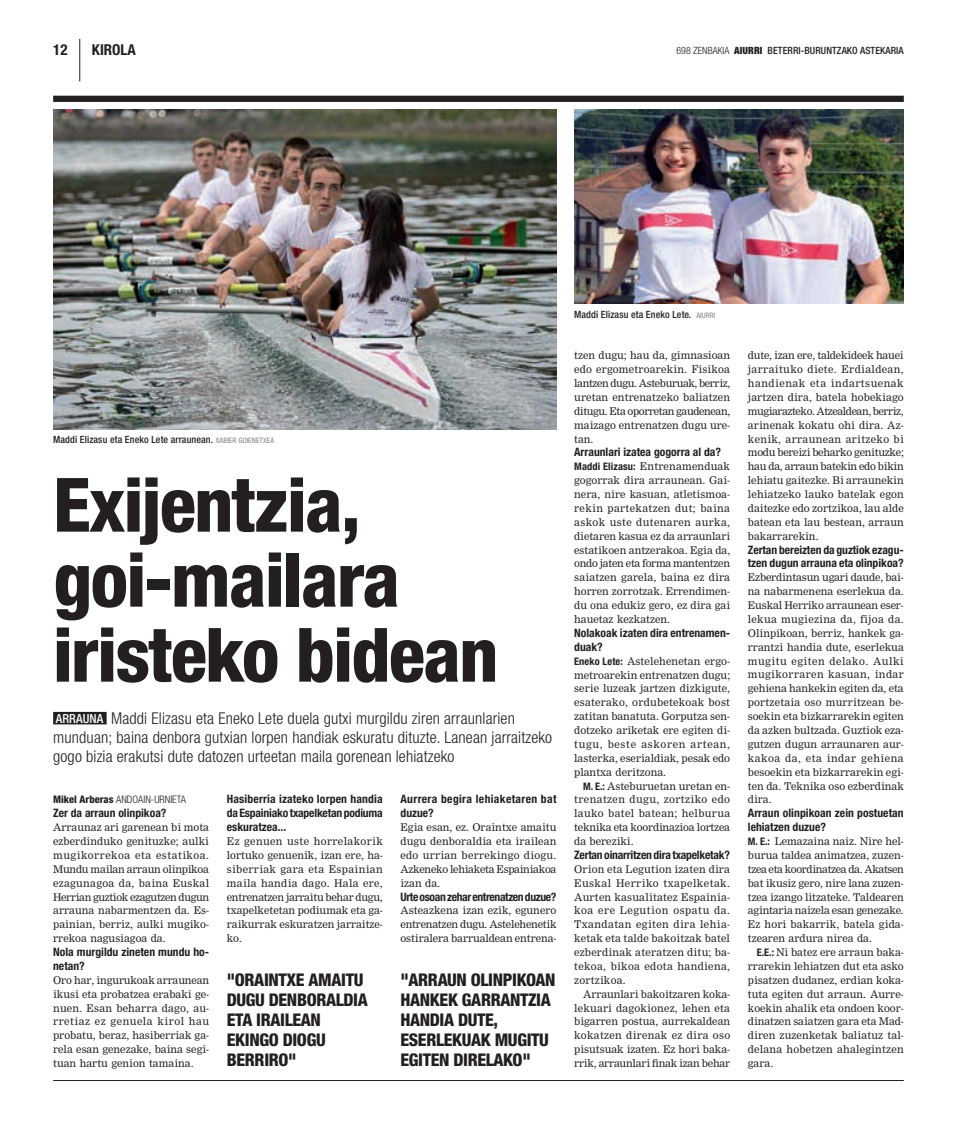
<style>
.page{position:relative;width:957px;height:1134px;background:#fff}
.page>*{position:absolute;margin:0;border:0;box-sizing:border-box;transform-origin:0 0}
.t1{font:800 condensed 75px/75px "Helvetica Neue";letter-spacing:-.02em;color:#231f20}
.t2{font:800 condensed 17.5px/20px "Helvetica Neue";letter-spacing:.055em;color:#231f20}
.t3{font:300 condensed 16.25px/18.8px "Helvetica Neue";letter-spacing:.01em;color:#231f20}
.t4{font:700 condensed 15px "Helvetica Neue";color:#231f20}
.t5{font:500 condensed 12.5px "Helvetica Neue";color:#fff}
.t6{font:700 condensed 11.62px/13.9px "Helvetica Neue";color:#231f20}
.t7{font:700 condensed 11.62px/13.9px "Helvetica Neue";letter-spacing:.03em;color:#231f20}
.t8{font:700 condensed 11.62px "Helvetica Neue";letter-spacing:-.02em;color:#231f20}
.t9{font:700 condensed 11.62px "Helvetica Neue";letter-spacing:-.03em;color:#231f20}
.t10{font:10.38px/13.9px "M Nimrod";color:#231f20;text-align:justify}
.t11{font:800 condensed 10.38px "Helvetica Neue";color:#231f20}
.t12{font:300 condensed 10.38px "Helvetica Neue";color:#231f20}
.t13{font:500 condensed 10px "Helvetica Neue";letter-spacing:.01em;color:#231f20}
.t14{font:condensed 7.5px "Helvetica Neue";color:#808285}
.s1{font-weight:300}
.s2{font-weight:900}
.s3{font-weight:400;font-size:7.5px;color:#808285}
.s4{font-weight:500;font-size:12.5px;color:#fff}
.s5{font-family:"Helvetica Neue";font-weight:700;font-stretch:condensed}
</style>
<div class="page">
<div style="left:53px;top:96px;width:851px;height:6px;background:#231f20"></div>
<img style="left:53px;top:110px;width:503px;height:320px">
<div style="left:53px;top:712px;width:54px;height:12px;background:#231f20"></div>
<img style="left:574px;top:110px;width:330px;height:193px">
<hr style="left:53px;top:1080px;width:851px;height:1px;background:#231f20">
<hr style="left:79px;top:39px;width:1px;height:42px;background:#231f20">
<h3 class="t4" style="left:53px;top:41px;width:16px">12</h3>
<h3 class="t4" style="left:92px;top:41px;width:44px">kirola</h3>
<p class="t13" style="left:676px;top:45px;width:229px"><span class="s1">698 zenbakia</span> <span class="s2">AIURRI</span> BETERRI-BURUNTZAKO ASTEKARIA</p>
<p class="t13" style="left:53px;top:433px;width:200px">Maddi Elizasu eta Eneko Lete arraunean. <span class="s3">XABIER GOIENET</span></p>
<p class="t14" style="left:263px;top:436px;width:12px">XEA</p>
<h1 class="t1" style="left:53px;top:466px;width:447px">EXIJENTZIA,<br>GOI-MAILARA<br>IRISTEKO BIDEAN</h1>
<h3 class="t3" style="left:53px;top:709px;width:500px;text-indent:44px"><span class="s4">A</span> Maddi Elizasu eta Eneko Lete duela gutxi murgildu ziren arraunlarien munduan; baina denbora gutxian lorpen handiak eskuratu dituzte. Lanean jarraitzeko gogo bizia erakutsi dute datozen urteetan maila gorenean lehiatzeko</h3>
<p class="t5" style="left:56px;top:711px;width:8px">arraun</p>
<p class="t11" style="left:53px;top:793px;width:69px">MIKEL ARBERAS <span class="s1">ANDOAIN</span></p>
<p class="t12" style="left:151px;top:794px;width:36px">-urnieta</p>
<p class="t6" style="left:53px;top:806px;width:115px">Zer da arraun olinpikoa?</p>
<p class="t10" style="left:53px;top:820px;width:158px">Arraunaz ari garenean bi mota ezberdinduko genituzke; aulki mugikorrekoa eta estatikoa.<br>Mundu mailan arraun olinpikoa ezagunagoa da, baina Euskal Herrian guztiok ezagutzen dugun arrauna nabarmentzen da. Es&shy;painian, berriz, aulki mugiko&shy;rrekoa nagusiagoa da.</p>
<p class="t6" style="left:53px;top:945px;width:157px">Nola murgildu zineten mundu ho&shy;netan?</p>
<p class="t10" style="left:53px;top:973px;width:158px">Oro har, ingurukoak arraunean ikusi eta probatzea erabaki ge&shy;nuen. Esan beharra dago, au&shy;rretiaz ez genuela kirol hau probatu, beraz, hasiberriak ga&shy;rela esan genezake, baina segi&shy;tuan hartu genion tamaina.</p>
<p class="t6" style="left:227px;top:792px;width:157px;text-align:justify">Hasiberria izateko lorpen handia da Espainiako txapelketan podiuma eskuratzea...</p>
<p class="t10" style="left:227px;top:834px;width:157px">Ez genuen uste horrelakorik lortuko genuenik, izan ere, ha&shy;siberriak gara eta Espainian maila handia dago. Hala ere, entrenatzen jarraitu behar dugu, txapelketetan podiumak eta ga&shy;raikurrak eskuratzen jarraitze&shy;ko.</p>
<h2 class="t2" style="left:227px;top:969px;width:141px">"ORAINTXE AMAITU<br>DUGU DENBORALDIA<br>ETA IRAILEAN<br>EKINGO DIOGU<br>BERRIRO"</h2>
<p class="t7" style="left:400px;top:792px;width:157px">Aurrera begira lehiaketaren bat duzue?</p>
<p class="t10" style="left:400px;top:820px;width:157px">Egia esan, ez. Oraintxe amaitu dugu denboraldia eta irailean edo urrian berrekingo diogu.<br>Azkeneko lehiaketa Espainiakoa izan da.</p>
<p class="t9" style="left:400px;top:889px;width:157px">Urte osoan zehar entrenatzen duzue?</p>
<p class="t10" style="left:400px;top:904px;width:158px">Asteazkena izan ezik, egunero entrenatzen dugu. Astelehenetik ostiralera barrualdean entrena-</p>
<h2 class="t2" style="left:400px;top:969px;width:156px">"ARRAUN OLINPIKOAN<br>HANKEK GARRANTZIA<br>HANDIA DUTE,<br>ESERLEKUAK MUGITU<br>EGITEN DIRELAKO"</h2>
<p class="t13" style="left:574px;top:308px;width:143px">Maddi Elizasu eta Eneko Lete. <span class="s3">AIURRI</span></p>
<p class="t10" style="left:574px;top:349px;width:158px">tzen dugu; hau da, gimnasioan edo ergometroarekin. Fisikoa lantzen dugu. Asteburuak, berriz, uretan entrenatzeko baliatzen ditugu. Eta oporretan gaudenean, maizago entrenatzen dugu ure&shy;tan.</p>
<p class="t6" style="left:574px;top:445px;width:148px">Arraunlari izatea gogorra al da?</p>
<p class="t10" style="left:574px;top:460px;width:158px"><span class="s5">Maddi Elizasu:</span> Entrenamenduak gogorrak dira arraunean. Gai&shy;nera, nire kasuan, atletismoa&shy;rekin partekatzen dut; baina askok uste dutenaren aurka, dietaren kasua ez da arraunlari estatikoen antzerakoa. Egia da, ondo jaten eta forma mantentzen saiatzen garela, baina ez dira horren zorrotzak. Errendimen&shy;du ona edukiz gero, ez dira gai hauetaz kezkatzen.</p>
<p class="t6" style="left:574px;top:626px;width:157px">Nolakoak izaten dira entrenamen&shy;duak?</p>
<p class="t10" style="left:574px;top:654px;width:158px"><span class="s5">Eneko Lete:</span> Astelehenetan ergo&shy;metroarekin entrenatzen dugu; serie luzeak jartzen dizkigute, esaterako, ordubetekoak bost zatitan banatuta. Gorputza sen&shy;dotzeko ariketak ere egiten di&shy;tugu, beste askoren artean, lasterka, eserialdiak, pesak edo plantxa deritzona.</p>
<p class="t10" style="left:574px;top:779px;width:157px;text-indent:9px"><span class="s5">M. E.:</span> Asteburuetan uretan en&shy;trenatzen dugu, zortziko edo lauko batel batean; helburua teknika eta koordinazioa lortzea da bereziki.</p>
<p class="t8" style="left:574px;top:848px;width:157px">Zertan oinarritzen dira txapelketak?</p>
<p class="t10" style="left:574px;top:862px;width:157px">Orion eta Legution izaten dira Euskal Herriko txapelketak.<br>Aurten kasualitatez Espainia&shy;koa ere Legution ospatu da.<br>Txandatan egiten dira lehia&shy;ketak eta talde bakoitzak batel ezberdinak ateratzen ditu; ba&shy;tekoa, bikoa edota handiena, zortzikoa.</p>
<p class="t10" style="left:574px;top:987px;width:158px;text-indent:9px">Arraunlari bakoitzaren koka&shy;lekuari dagokionez, lehen eta bigarren postua, aurrekaldean kokatzen direnak ez dira oso pisutsuak izaten. Ez hori baka&shy;rrik, arraunlari finak izan behar</p>
<p class="t10" style="left:748px;top:349px;width:158px">dute, izan ere, taldekideek hauei jarraituko diete. Erdialdean, handienak eta indartsuenak jartzen dira, batela hobekiago mugiarazteko. Atzealdean, berriz, arinenak kokatu ohi dira. Az&shy;kenik, arraunean aritzeko bi modu bereizi beharko genituzke; hau da, arraun batekin edo bikin lehiatu gaitezke. Bi arraunekin lehiatzeko lauko batelak egon daitezke edo zortzikoa, lau alde batean eta lau bestean, arraun bakarrarekin.</p>
<p class="t6" style="left:748px;top:542px;width:157px">Zertan bereizten da guztiok ezagu&shy;tzen dugun arrauna eta olinpikoa?</p>
<p class="t10" style="left:748px;top:571px;width:157px">Ezberdintasun ugari daude, bai&shy;na nabarmenena eserlekua da.<br>Euskal Herriko arraunean eser&shy;lekua mugiezina da, fijoa da.<br>Olinpikoan, berriz, hankek ga&shy;rrantzi handia dute, eserlekua mugitu egiten delako. Aulki mugikorraren kasuan, indar gehiena hankekin egiten da, eta portzetaia oso murritzean be&shy;soekin eta bizkarrarekin egiten da azken bultzada. Guztiok eza&shy;gutzen dugun arraunaren aur&shy;kakoa da, eta indar gehiena besoekin eta bizkarrarekin egi&shy;ten da. Teknika oso ezberdinak dira.</p>
<p class="t6" style="left:748px;top:806px;width:157px">Arraun olinpikoan zein postuetan lehiatzen duzue?</p>
<p class="t10" style="left:748px;top:834px;width:158px"><span class="s5">M. E.:</span> Lemazaina naiz. Nire hel&shy;burua taldea animatzea, zuzen&shy;tzea eta koordinatzea da. Akatsen bat ikusiz gero, nire lana zuzen&shy;tzea izango litzateke. Taldearen agintaria naizela esan genezake.<br>Ez hori bakarrik, batela gida&shy;tzearen ardura nirea da.</p>
<p class="t10" style="left:748px;top:945px;width:157px;text-indent:9px"><span class="s5">E.E.:</span> Ni batez ere arraun baka&shy;rrarekin lehiatzen dut eta asko pisatzen dudanez, erdian koka&shy;tuta egiten dut arraun. Aurre&shy;koekin ahalik eta ondoen koor&shy;dinatzen saiatzen gara eta Mad&shy;diren zuzenketak baliatuz tal&shy;delana hobetzen ahalegintzen gara.</p>
</div>
